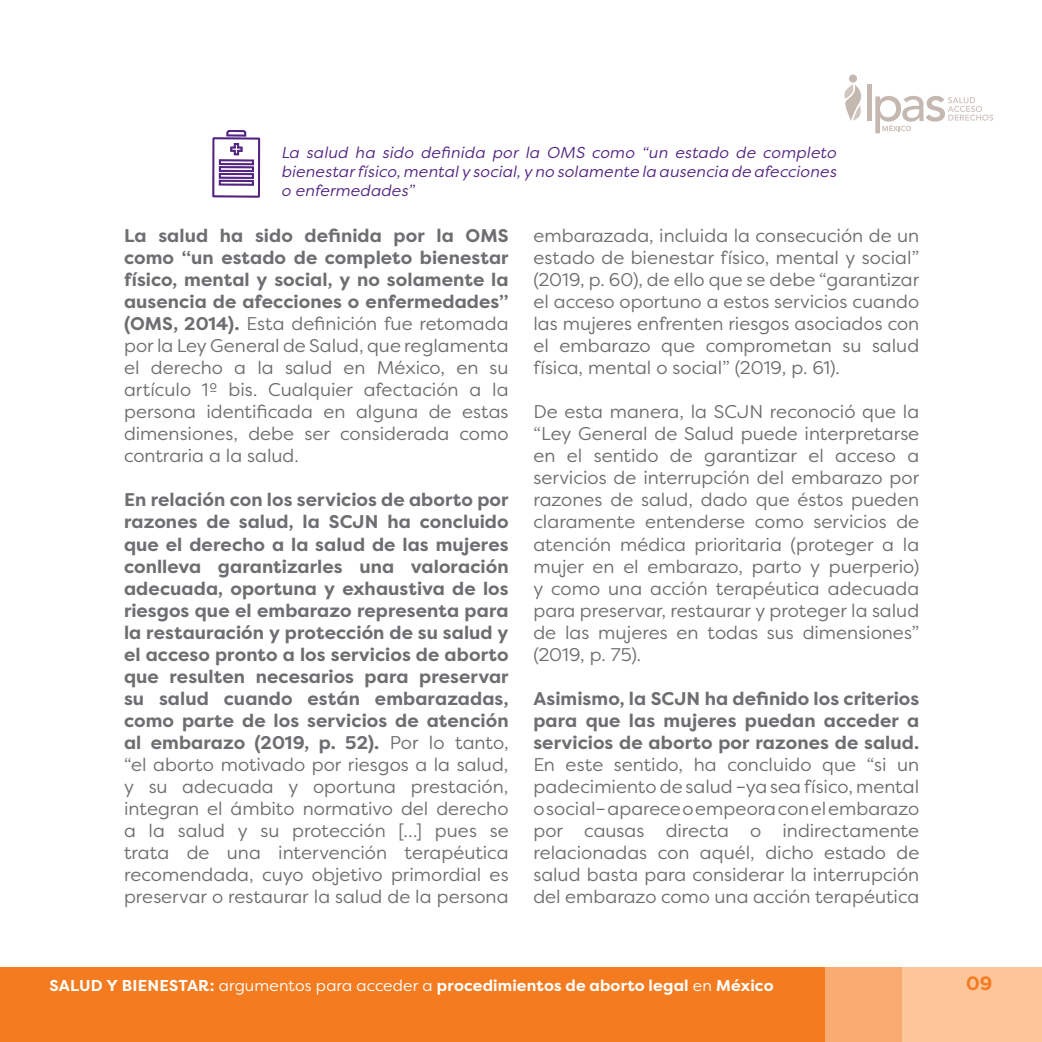
<style>
.page{position:relative;width:1042px;height:1042px;background:#fff}
.page>*{position:absolute;margin:0;border:0;box-sizing:border-box;transform-origin:0 0}
.t1{font:700 19.25px "Filson Pro";color:#f47b20}
.t2{font:18.38px/22.1px "Filson Pro";color:#6d6e71;text-align:justify}
.t3{font:700 18.38px/22.1px "Filson Pro";letter-spacing:.005em;color:#6d6e71;text-align:justify}
.t4{font:italic 15.75px/18.9px "Filson Pro";letter-spacing:.02em;color:#522380;text-align:justify}
.t5{font:700 15.75px "Filson Pro";letter-spacing:.01em;color:#fff}
.s1{font-weight:700}
.s2{font-weight:400}
</style>
<div class="page">
<svg style="left:212px;top:130px;width:48px;height:68px"></svg>
<div style="left:0;top:967px;width:824px;height:75px;background:#f47b20"></div>
<div style="left:824px;top:967px;width:78px;height:75px;background:#faab71"></div>
<div style="left:902px;top:967px;width:140px;height:75px;background:#fcc69a"></div>
<svg style="left:844px;top:84px;width:17px;height:37px"></svg>
<div style="left:849px;top:74px;width:8px;height:9px;background:#c5b8b1;border-radius:50%"></div>
<div style="left:867px;top:84px;width:5px;height:37px;background:#c5b8b1"></div>
<svg style="left:875px;top:96px;width:118px;height:37px"></svg>
<p class="t4" style="left:281px;top:143px;width:557px">La salud ha sido definida por la OMS como “un estado de completo bienestar físico, mental y social, y no solamente la ausencia de afecciones o enfermedades”</p>
<p class="t2" style="left:124px;top:224px;width:386px"><span class="s1">La salud ha sido definida por la OMS como “un estado de completo bienestar físico, mental y social, y no solamente la ausencia de afecciones o enfermedades” (OMS, 2014).</span> Esta definición fue retomada por la Ley General de Salud, que reglamenta el derecho a la salud en México, en su artículo 1º bis. Cualquier afectación a la persona identificada en alguna de estas dimensiones, debe ser considerada como contraria a la salud.</p>
<p class="t3" style="left:124px;top:489px;width:386px">En relación con los servicios de aborto por razones de salud, la SCJN ha concluido que el derecho a la salud de las mujeres conlleva garantizarles una valoración adecuada, oportuna y exhaustiva de los riesgos que el embarazo representa para la restauración y protección de su salud y el acceso pronto a los servicios de aborto que resulten necesarios para preservar su salud cuando están embarazadas, como parte de los servicios de atención al embarazo (2019, p. 52). <span class="s2">Por lo tanto, “el aborto motivado por riesgos a la salud, y su adecuada y oportuna prestación, integran el ámbito normativo del derecho a la salud y su protección […] pues se trata de una intervención terapéutica recomendada, cuyo objetivo primordial es preservar o restaurar la salud de la persona</span></p>
<p class="t2" style="left:533px;top:224px;width:387px">embarazada, incluida la consecución de un estado de bienestar físico, mental y social” (2019, p. 60), de ello que se debe “garantizar el acceso oportuno a estos servicios cuando las mujeres enfrenten riesgos asociados con el embarazo que comprometan su salud física, mental o social” (2019, p. 61).</p>
<p class="t2" style="left:533px;top:400px;width:387px">De esta manera, la SCJN reconoció que la “Ley General de Salud puede interpretarse en el sentido de garantizar el acceso a servicios de interrupción del embarazo por razones de salud, dado que éstos pueden claramente entenderse como servicios de atención médica prioritaria (proteger a la mujer en el embarazo, parto y puerperio) y como una acción terapéutica adecuada para preservar, restaurar y proteger la salud de las mujeres en todas sus dimensiones” (2019, p. 75).</p>
<p class="t3" style="left:533px;top:688px;width:387px">Asimismo, la SCJN ha definido los criterios para que las mujeres puedan acceder a servicios de aborto por razones de salud.</p>
<p class="t2" style="left:533px;top:753px;width:387px">En este sentido, ha concluido que “si un padecimiento de salud –ya sea físico, mental o social– aparece o empeora con el embarazo por causas directa o indirectamente relacionadas con aquél, dicho estado de salud basta para considerar la interrupción del embarazo como una acción terapéutica</p>
<p class="t5" style="left:50px;top:976px;width:725px">SALUD Y BIENESTAR: <span class="s2">argumentos para acceder a</span> procedimientos de aborto legal <span class="s2">en</span> México</p>
<p class="t1" style="left:966px;top:971px;width:28px">09</p>
</div>
